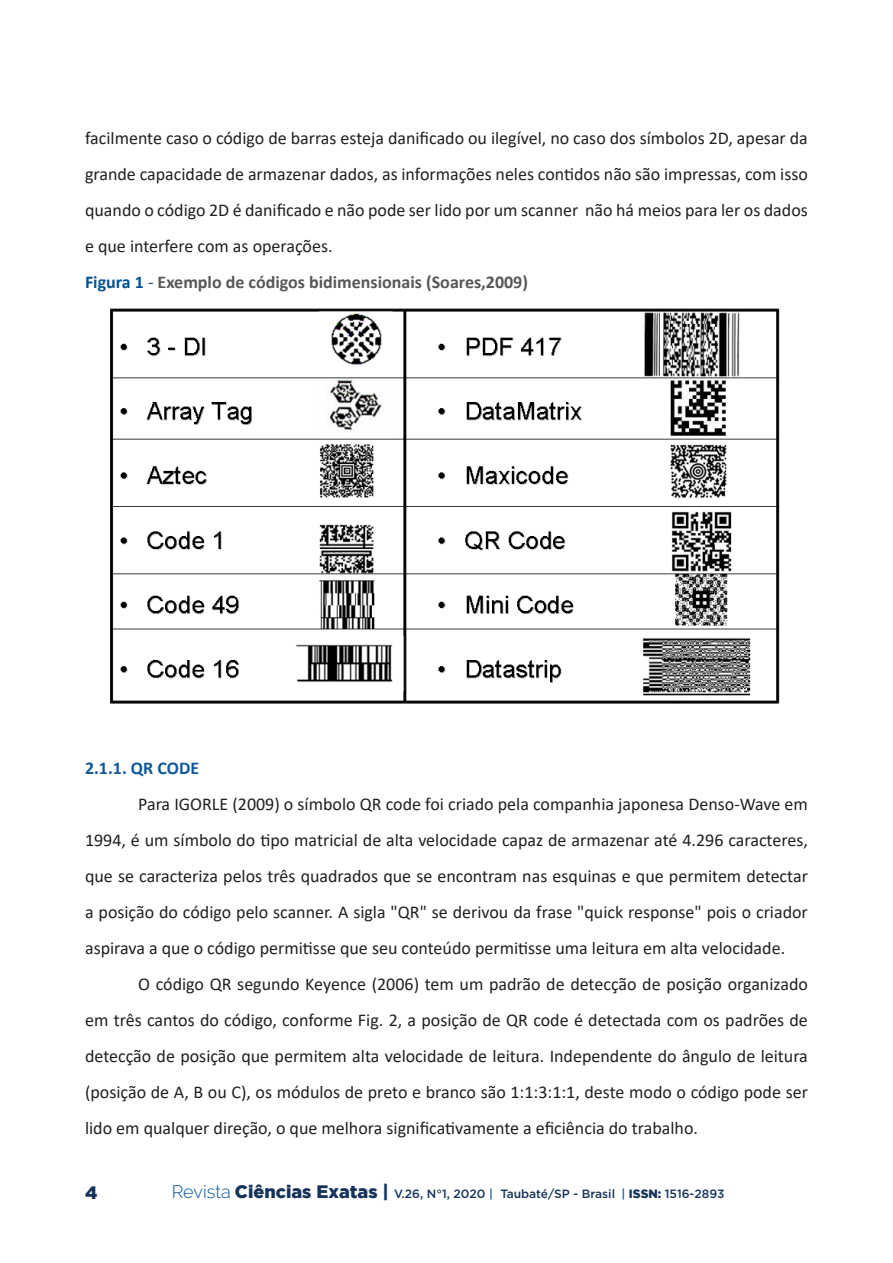
<style>
.page{position:relative;width:893px;height:1263px;background:#fff}
.page>*{position:absolute;margin:0;border:0;box-sizing:border-box;transform-origin:0 0}
.Texto{font:18px/36px "Calibri";color:#231f20;text-align:justify}
.Texto-2{font:700 18px "Calibri";color:#575756}
.Titulo_Artigo{font:700 18px "Calibri";color:#10589b}
.t1{font:900 18px "Gotham";color:#16335b}
.t2{font:500 12px "Gotham";color:#16335b}
.s1{color:#045295}
.s2{font-weight:400;color:#045295}
.s3{font-family:"Raleway";font-weight:300;font-size:18px;color:#045295}
.s4{font-weight:900;font-size:18px}
.s5{color:#10589b}
.s6{font-weight:900}
</style>
<div class="page">
<img style="left:110px;top:308px;width:670px;height:396px">
<p class="Texto" style="left:85px;top:120px;width:724px">facilmente caso o código de barras esteja danificado ou ilegível, no caso dos símbolos 2D, apesar da grande capacidade de armazenar dados, as informações neles contidos não são impressas, com isso quando o código 2D é danificado e não pode ser lido por um scanner não há meios para ler os dados e que interfere com as operações.</p>
<p class="Texto-2" style="left:85px;top:269px;width:444px"><span class="s1">Figura 1</span> <span class="s2">-</span> Exemplo de códigos bidimensionais (Soares,2009)</p>
<p class="Titulo_Artigo" style="left:85px;top:755px;width:116px">2.1.1. QR CODE</p>
<p class="Texto" style="left:85px;top:786px;width:724px;text-indent:53px">Para IGORLE (2009) o símbolo QR code foi criado pela companhia japonesa Denso-Wave em 1994, é um símbolo do tipo matricial de alta velocidade capaz de armazenar até 4.296 caracteres, que se caracteriza pelos três quadrados que se encontram nas esquinas e que permitem detectar a posição do código pelo scanner. A sigla "QR" se derivou da frase "quick response" pois o criador aspirava a que o código permitisse que seu conteúdo permitisse uma leitura em alta velocidade.</p>
<p class="Texto" style="left:85px;top:966px;width:724px;text-indent:53px">O código QR segundo Keyence (2006) tem um padrão de detecção de posição organizado em três cantos do código, conforme Fig. 2, a posição de QR code é detectada com os padrões de detecção de posição que permitem alta velocidade de leitura. Independente do ângulo de leitura (posição de A, B ou C), os módulos de preto e branco são 1:1:3:1:1, deste modo o código pode ser lido em qualquer direção, o que melhora significativamente a eficiência do trabalho.</p>
<p class="t1" style="left:85px;top:1182px;width:14px">4</p>
<p class="t2" style="left:172px;top:1186px;width:554px"><span class="s3">Revista</span> <span class="s4">Ciências Exatas |</span> V.26, N°1, 2020 <span class="s5">|</span> Taubaté/SP - Brasil <span class="s5">|</span> <span class="s6">ISSN:</span> 1516-2893</p>
</div>
